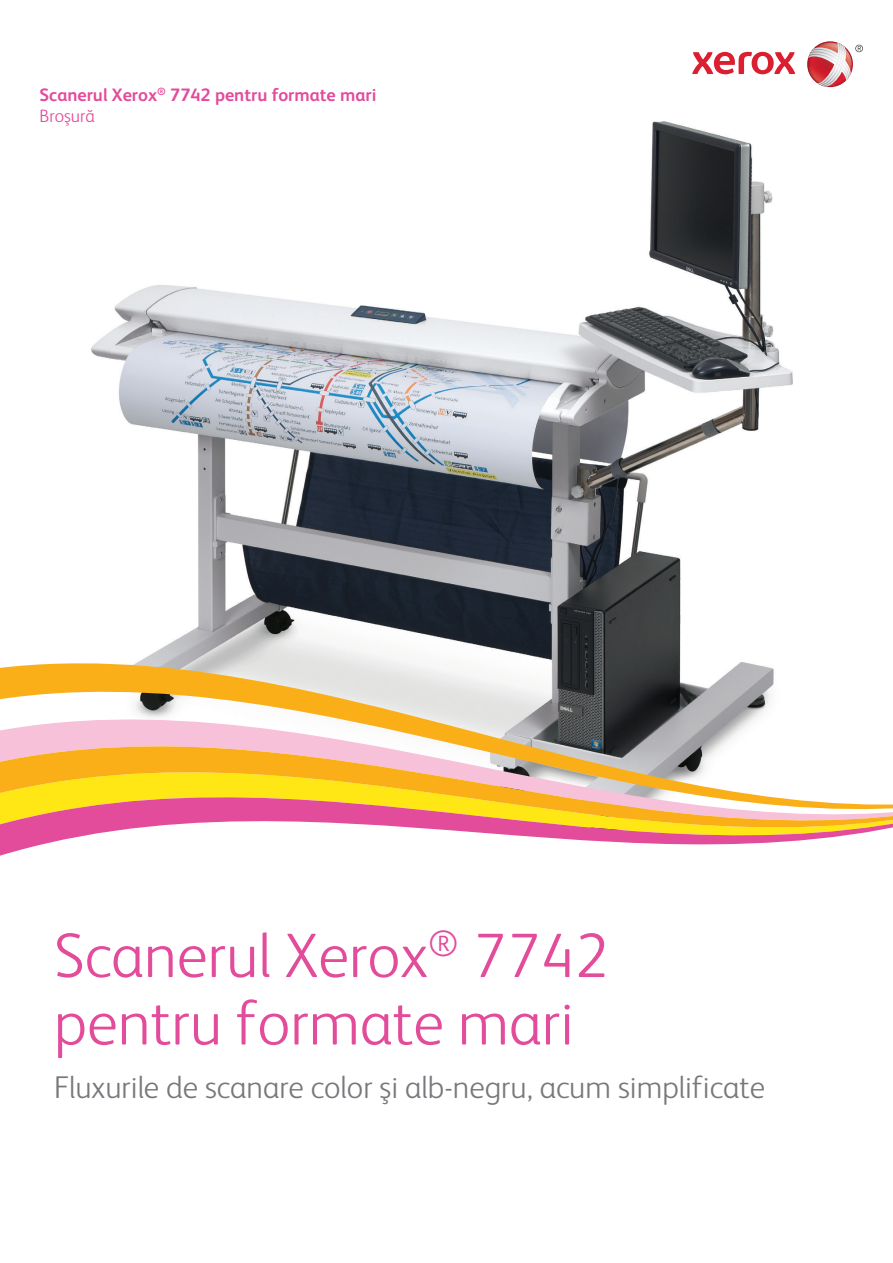
<style>
.page{position:relative;width:893px;height:1263px;background:#fff}
.page>*{position:absolute;margin:0;border:0;box-sizing:border-box;transform-origin:0 0}
.t1{font:300 63px/67.5px "Xerox Sans";color:#e34b9b}
.t2{font:300 31.5px "Xerox Sans";color:#76787b}
.t3{font:700 18px/21px "Xerox Sans";color:#e34b9b}
.s1{font-weight:300}
</style>
<div class="page">
<img style="left:91px;top:121px;width:702px;height:482px">
<svg style="left:164px;top:603px;width:517px;height:44px"></svg>
<svg style="left:0;top:647px;width:773px;height:22px"></svg>
<svg style="left:0;top:669px;width:774px;height:44px"></svg>
<svg style="left:0;top:713px;width:893px;height:143px"></svg>
<svg style="left:692px;top:52px;width:103px;height:22px"></svg>
<svg style="left:808px;top:42px;width:55px;height:45px"></svg>
<p class="t3" style="left:40px;top:84px;width:338px">Scanerul Xerox<sup>®</sup> 7742 pentru formate mari<br><span class="s1">Broşură</span></p>
<h1 class="t1" style="left:54px;top:919px;width:556px">Scanerul Xerox<sup>®</sup> 7742 pentru formate mari</h1>
<p class="t2" style="left:54px;top:1066px;width:713px">Fluxurile de scanare color şi alb-negru, acum simplificate</p>
</div>
